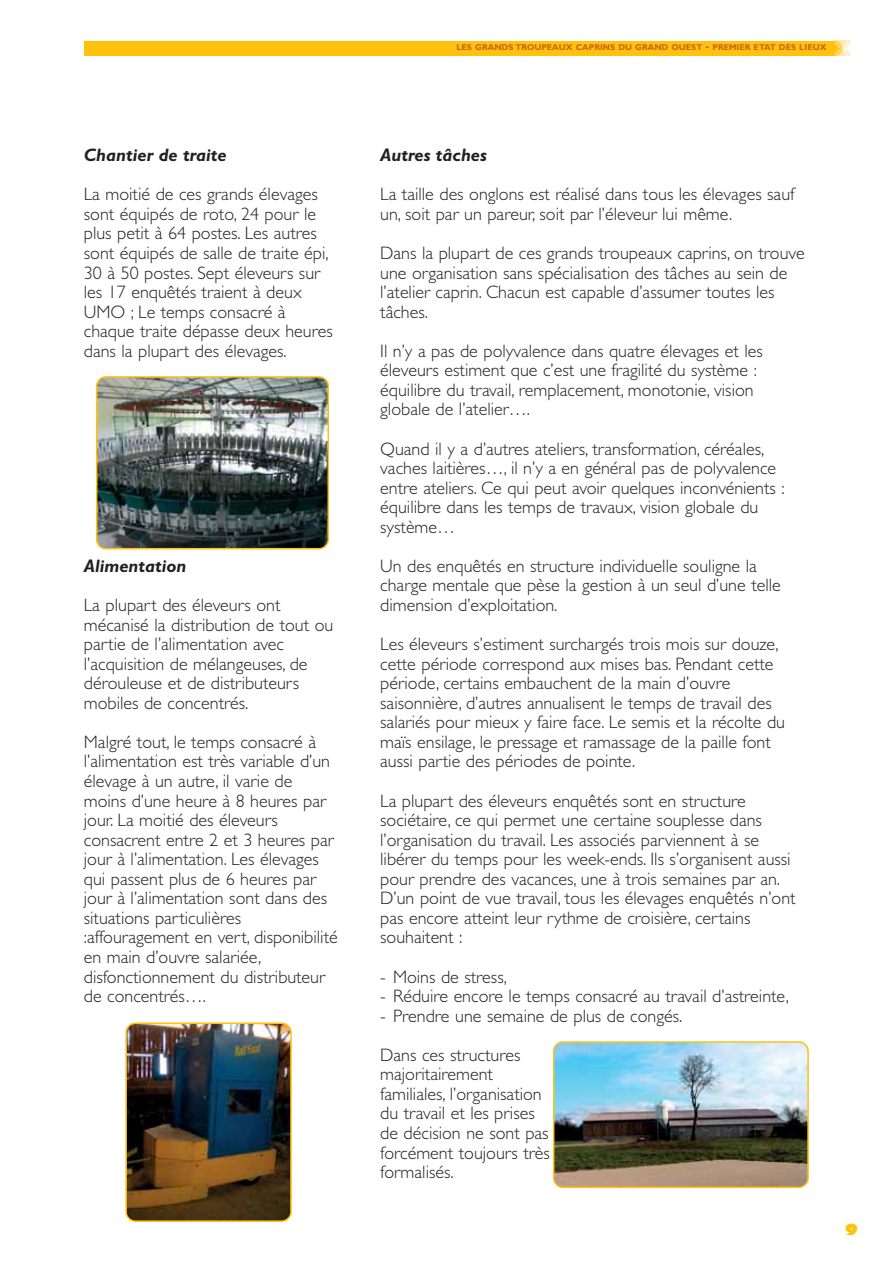
<style>
.page{position:relative;width:893px;height:1263px;background:#fff}
.page>*{position:absolute;margin:0;border:0;box-sizing:border-box;transform-origin:0 0}
.t1{font:300 18px/19.5px "Gill Sans Std";color:#231f20}
.t2{font:italic 700 18px "Gill Sans Std";color:#231f20}
.t3{font:800 15px "Gill Sans Std";color:#ffc20e}
.t4{font:700 8.4px "Gill Sans Std";color:#c96419}
.s1{font-size:11.25px}
</style>
<div class="page">
<div style="left:84px;top:41px;width:750px;height:15px;background:#ffc20e"></div>
<svg style="left:834px;top:41px;width:17px;height:15px"></svg>
<img style="left:96px;top:376px;width:233px;height:173px">
<img style="left:125px;top:1022px;width:167px;height:200px">
<img style="left:553px;top:1041px;width:256px;height:147px">
<p class="t2" style="left:84px;top:148px;width:144px">Chantier de traite</p>
<p class="t1" style="left:84px;top:186px;width:250px">La moitié de ces grands élevages sont équipés de roto, 24 pour le plus petit à 64 postes. Les autres sont équipés de salle de traite épi,<br>30 à 50 postes. Sept éleveurs sur les 17 enquêtés traient à deux<br>UMO ; Le temps consacré à chaque traite dépasse deux heures dans la plupart des élevages.</p>
<p class="t2" style="left:84px;top:559px;width:104px">Alimentation</p>
<p class="t1" style="left:84px;top:597px;width:251px">La plupart des éleveurs ont mécanisé la distribution de tout ou partie de l’alimentation avec l’acquisition de mélangeuses, de dérouleuse et de distributeurs mobiles de concentrés.</p>
<p class="t1" style="left:84px;top:734px;width:255px">Malgré tout, le temps consacré à l’alimentation est très variable d’un élevage à un autre, il varie de moins d’une heure à 8 heures par jour. La moitié des éleveurs consacrent entre 2 et 3 heures par jour à l’alimentation. Les élevages qui passent plus de 6 heures par jour à l’alimentation sont dans des situations particulières :affouragement en vert, disponibilité en main d’ouvre salariée, disfonctionnement du distributeur de concentrés….</p>
<p class="t4" style="left:456px;top:44px;width:372px">LES GRANDS TROUPEAUX CAPRINS DU GRAND OUEST <span class="s1">-</span> PREMIER ETAT DES LIEUX</p>
<p class="t2" style="left:380px;top:148px;width:108px">Autres tâches</p>
<p class="t1" style="left:380px;top:186px;width:416px">La taille des onglons est réalisé dans tous les élevages sauf un, soit par un pareur, soit par l’éleveur lui même.</p>
<p class="t1" style="left:380px;top:245px;width:426px">Dans la plupart de ces grands troupeaux caprins, on trouve une organisation sans spécialisation des tâches au sein de l’atelier caprin. Chacun est capable d’assumer toutes les tâches.</p>
<p class="t1" style="left:380px;top:343px;width:384px">Il n’y a pas de polyvalence dans quatre élevages et les éleveurs estiment que c’est une fragilité du système : équilibre du travail, remplacement, monotonie, vision globale de l’atelier….</p>
<p class="t1" style="left:380px;top:441px;width:406px">Quand il y a d’autres ateliers, transformation, céréales, vaches laitières…, il n’y a en général pas de polyvalence entre ateliers. Ce qui peut avoir quelques inconvénients : équilibre dans les temps de travaux, vision globale du système…</p>
<p class="t1" style="left:380px;top:558px;width:402px">Un des enquêtés en structure individuelle souligne la charge mentale que pèse la gestion à un seul d’une telle dimension d’exploitation.</p>
<p class="t1" style="left:380px;top:636px;width:406px">Les éleveurs s’estiment surchargés trois mois sur douze, cette période correspond aux mises bas. Pendant cette période, certains embauchent de la main d’ouvre saisonnière, d’autres annualisent le temps de travail des salariés pour mieux y faire face. Le semis et la récolte du maïs ensilage, le pressage et ramassage de la paille font aussi partie des périodes de pointe.</p>
<p class="t1" style="left:380px;top:793px;width:417px">La plupart des éleveurs enquêtés sont en structure sociétaire, ce qui permet une certaine souplesse dans l’organisation du travail. Les associés parviennent à se libérer du temps pour les week-ends. Ils s’organisent aussi pour prendre des vacances, une à trois semaines par an.<br>D’un point de vue travail, tous les élevages enquêtés n’ont pas encore atteint leur rythme de croisière, certains souhaitent :</p>
<p class="t1" style="left:380px;top:969px;width:128px">- Moins de stress,</p>
<p class="t1" style="left:380px;top:988px;width:410px">- Réduire encore le temps consacré au travail d’astreinte,</p>
<p class="t1" style="left:380px;top:998px;width:304px;line-height:39.2px">- Prendre une semaine de plus de congés.<br>Dans ces structures</p>
<p class="t1" style="left:380px;top:1066px;width:171px">majoritairement familiales, l’organisation du travail et les prises de décision ne sont pas forcément toujours très formalisés.</p>
<p class="t3" style="left:845px;top:1225px;width:14px">9</p>
</div>
